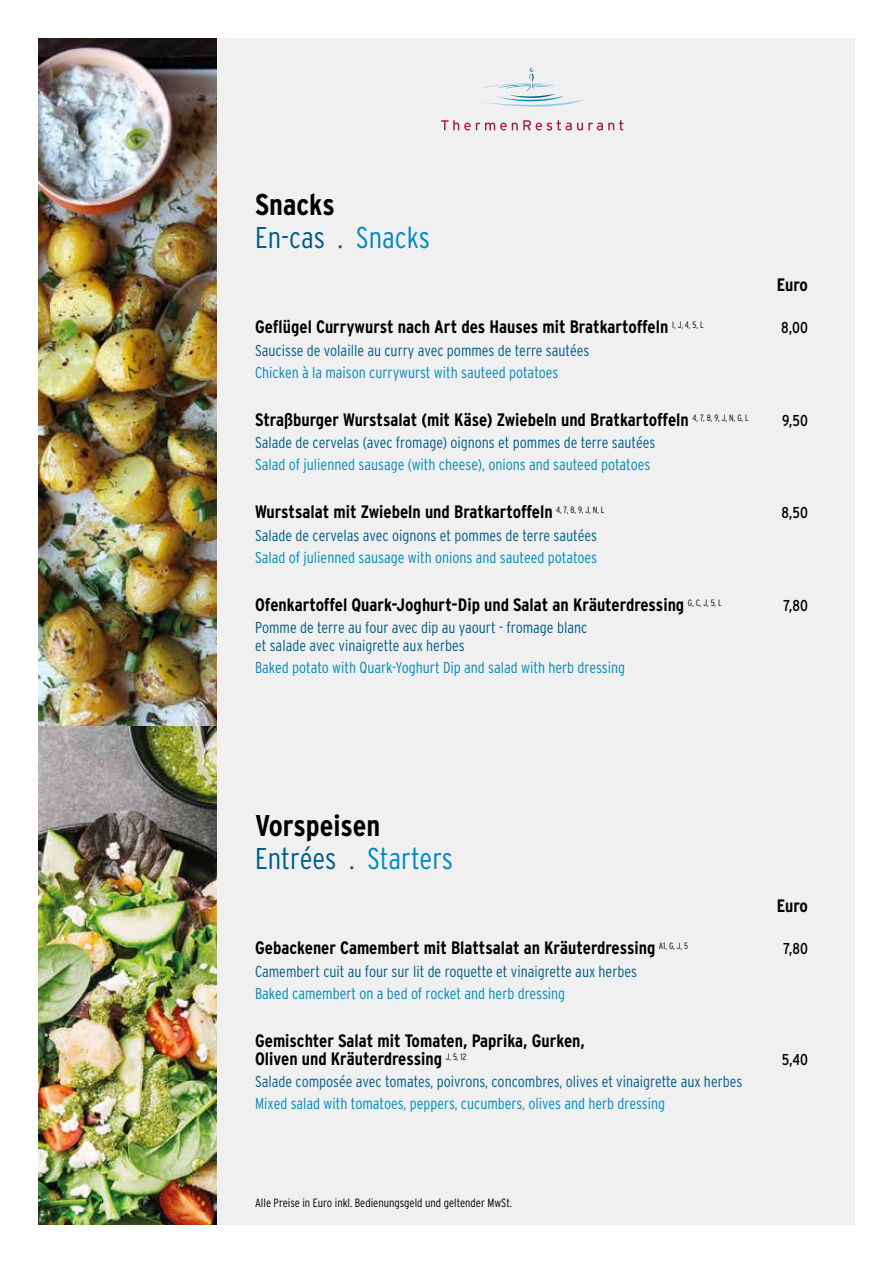
<style>
.page{position:relative;width:893px;height:1263px;background:#fff}
.page>*{position:absolute;margin:0;border:0;box-sizing:border-box;transform-origin:0 0}
.t1{font:700 condensed 30px/33px "Interstate";color:#000}
.t2{font:300 condensed 30px/33px "Interstate";color:#005d89}
.t3{font:700 condensed 18px/18px "Interstate";color:#000}
.t4{font:300 condensed 15.75px/18px "Interstate";color:#005d89}
.t5{font:300 condensed 15.75px "Interstate";color:#008abd}
.t6{font:condensed 15.75px "Interstate";color:#000}
.t7{font:300 condensed 12px "Interstate";color:#000}
.s1{font-weight:700;color:#000}
.s2{color:#008abd}
.s3{font-weight:300;color:#005d89}
.s4{font-weight:300;color:#008abd}
</style>
<div class="page">
<div style="left:38px;top:38px;width:817px;height:1187px;background:#f0f0f0"></div>
<svg style="left:478px;top:68px;width:107px;height:39px"></svg>
<svg style="left:441px;top:120px;width:182px;height:10px"></svg>
<img style="left:38px;top:38px;width:179px;height:1187px">
<h1 class="t2" style="left:255px;top:188px;width:176px"><span class="s1">Snacks<br></span>En-cas . <span class="s2">Snacks</span></h1>
<p class="t3" style="left:777px;top:275px;width:33px">Euro</p>
<p class="t3" style="left:255px;top:318px;width:450px">Geflügel Currywurst nach Art des Hauses mit Bratkartoffeln <sup>I,</sup> <sup>J,</sup> <sup>4,</sup> <sup>5,</sup> <sup>L</sup></p>
<p class="t6" style="left:781px;top:319px;width:28px">8,00</p>
<p class="t4" style="left:255px;top:341px;width:336px">Saucisse de volaille au curry avec pommes de terre sautées</p>
<p class="t5" style="left:255px;top:363px;width:305px">Chicken à la maison currywurst with sauteed potatoes</p>
<p class="t3" style="left:255px;top:410px;width:495px">Straßburger Wurstsalat (mit Käse) Zwiebeln und Bratkartoffeln <sup>4,</sup> <sup>7,</sup> <sup>8,</sup> <sup>9,</sup> <sup>J,</sup> <sup>N,</sup> <sup>G,</sup> <sup>L</sup></p>
<p class="t6" style="left:782px;top:412px;width:27px">9,50</p>
<p class="t4" style="left:255px;top:433px;width:402px">Salade de cervelas (avec fromage) oignons et pommes de terre sautées</p>
<p class="t5" style="left:255px;top:456px;width:397px">Salad of julienned sausage (with cheese), onions and sauteed potatoes</p>
<p class="t3" style="left:255px;top:503px;width:351px">Wurstsalat mit Zwiebeln und Bratkartoffeln <sup>4,</sup> <sup>7,</sup> <sup>8,</sup> <sup>9,</sup> <sup>J,</sup> <sup>N,</sup> <sup>L</sup></p>
<p class="t6" style="left:781px;top:504px;width:28px">8,50</p>
<p class="t4" style="left:255px;top:526px;width:343px">Salade de cervelas avec oignons et pommes de terre sautées</p>
<p class="t5" style="left:255px;top:548px;width:343px">Salad of julienned sausage with onions and sauteed potatoes</p>
<p class="t3" style="left:255px;top:595px;width:468px">Ofenkartoffel Quark-Joghurt-Dip und Salat an Kräuterdressing <sup>G,</sup> <sup>C,</sup> <sup>J,</sup> <sup>5,</sup> <sup>L</sup></p>
<p class="t6" style="left:783px;top:597px;width:26px">7,80</p>
<p class="t4" style="left:255px;top:618px;width:334px">Pomme de terre au four avec dip au yaourt - fromage blanc et salade avec vinaigrette aux herbes</p>
<p class="t5" style="left:255px;top:659px;width:372px">Baked potato with Quark-Yoghurt Dip and salad with herb dressing</p>
<h1 class="t1" style="left:255px;top:809px;width:199px">Vorspeisen<br><span class="s3">Entrées .</span> <span class="s4">Starters</span></h1>
<p class="t3" style="left:777px;top:896px;width:33px">Euro</p>
<p class="t3" style="left:255px;top:939px;width:435px">Gebackener Camembert mit Blattsalat an Kräuterdressing <sup>A1,</sup> <sup>G,</sup> <sup>J,</sup> <sup>5</sup></p>
<p class="t6" style="left:783px;top:940px;width:26px">7,80</p>
<p class="t4" style="left:255px;top:962px;width:383px">Camembert cuit au four sur lit de roquette et vinaigrette aux herbes</p>
<p class="t5" style="left:255px;top:984px;width:312px">Baked camembert on a bed of rocket and herb dressing</p>
<p class="t3" style="left:255px;top:1031px;width:331px">Gemischter Salat mit Tomaten, Paprika, Gurken,<br>Oliven und Kräuterdressing <sup>J,</sup> <sup>5,</sup> <sup>12</sup></p>
<p class="t6" style="left:782px;top:1050px;width:28px">5,40</p>
<p class="t4" style="left:255px;top:1072px;width:489px">Salade composée avec tomates, poivrons, concombres, olives et vinaigrette aux herbes</p>
<p class="t5" style="left:255px;top:1095px;width:412px">Mixed salad with tomatoes, peppers, cucumbers, olives and herb dressing</p>
<p class="t7" style="left:255px;top:1196px;width:258px">Alle Preise in Euro inkl. Bedienungsgeld und geltender MwSt.</p>
</div>
